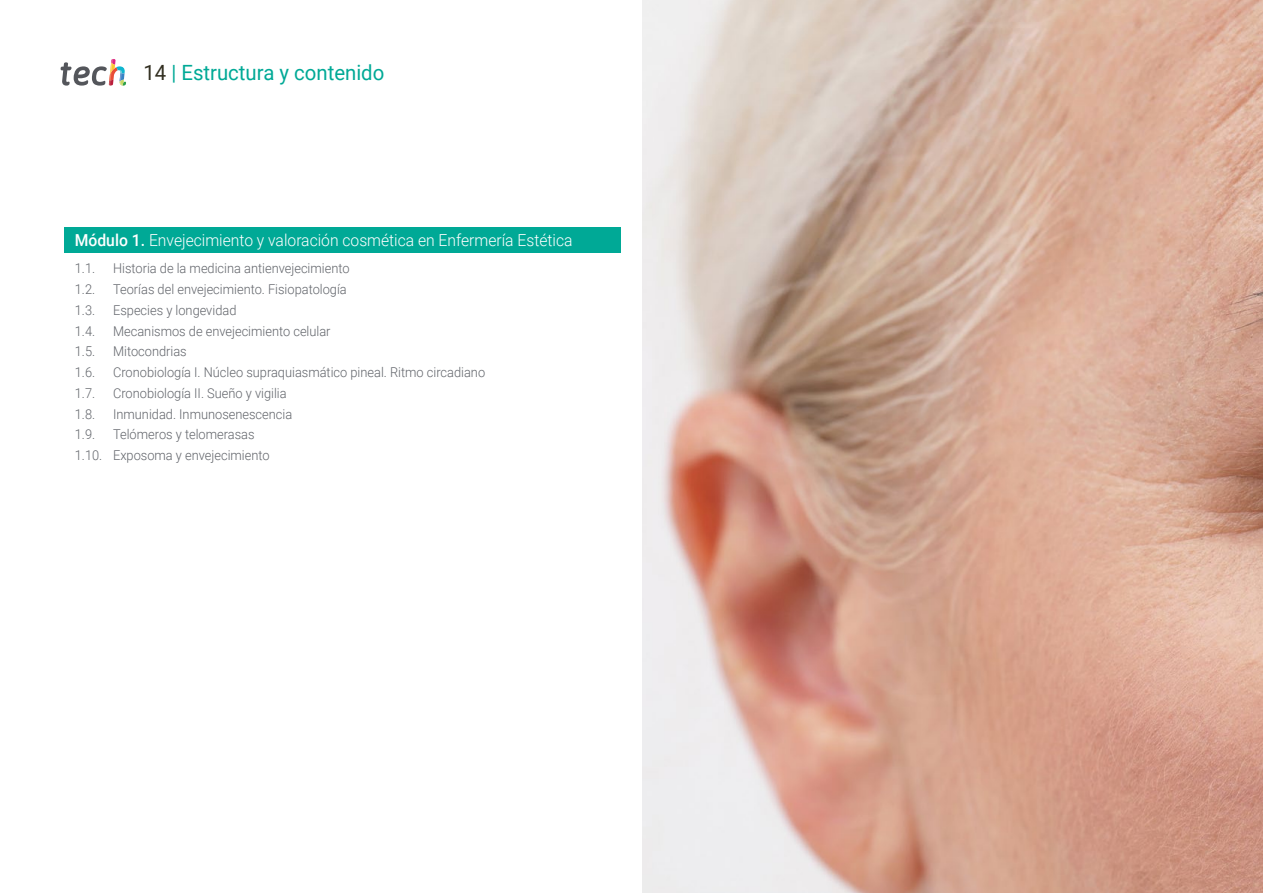
<style>
.page{position:relative;width:1263px;height:893px;background:#fff}
.page>*{position:absolute;margin:0;border:0;box-sizing:border-box;transform-origin:0 0}
.t1{font:21px "Roboto";color:#00a996}
.t2{font:300 16.5px "Roboto";color:#fff;scale:.95 1}
.t3{font:300 13.5px/20.7px "Roboto";color:#61646a;scale:.95 1}
.s1{color:#312e20}
.s2{font-weight:500}
</style>
<div class="page">
<img style="left:642px;top:0;width:621px;height:893px">
<svg style="left:61px;top:59px;width:65px;height:27px"></svg>
<div style="left:64px;top:227px;width:557px;height:25px;background:#00a996"></div>
<h1 class="t1" style="left:144px;top:57px;width:242px"><span class="s1">14</span> | Estructura y contenido</h1>
<p class="t2" style="left:75px;top:229px;width:525px"><span class="s2">Módulo 1.</span> Envejecimiento y valoración cosmética en Enfermería Estética</p>
<p class="t3" style="left:75px;top:258px;width:23px">1.1.</p>
<p class="t3" style="left:113px;top:258px;width:250px">Historia de la medicina antienvejecimiento</p>
<p class="t3" style="left:75px;top:278px;width:23px">1.2.</p>
<p class="t3" style="left:113px;top:278px;width:247px">Teorías del envejecimiento. Fisiopatología</p>
<p class="t3" style="left:75px;top:299px;width:23px">1.3.</p>
<p class="t3" style="left:113px;top:299px;width:131px">Especies y longevidad</p>
<p class="t3" style="left:75px;top:320px;width:23px">1.4.</p>
<p class="t3" style="left:113px;top:320px;width:230px">Mecanismos de envejecimiento celular</p>
<p class="t3" style="left:75px;top:341px;width:23px">1.5.</p>
<p class="t3" style="left:113px;top:341px;width:79px">Mitocondrias</p>
<p class="t3" style="left:75px;top:361px;width:23px">1.6.</p>
<p class="t3" style="left:113px;top:361px;width:393px">Cronobiología I. Núcleo supraquiasmático pineal. Ritmo circadiano</p>
<p class="t3" style="left:75px;top:382px;width:23px">1.7.</p>
<p class="t3" style="left:113px;top:382px;width:184px">Cronobiología II. Sueño y vigilia</p>
<p class="t3" style="left:75px;top:403px;width:23px">1.8.</p>
<p class="t3" style="left:113px;top:403px;width:190px">Inmunidad. Inmunosenescencia</p>
<p class="t3" style="left:75px;top:424px;width:23px">1.9.</p>
<p class="t3" style="left:75px;top:424px;width:207px;text-indent:38px">Telómeros y telomerasas<br>1.10. Exposoma y envejecimiento</p>
</div>
